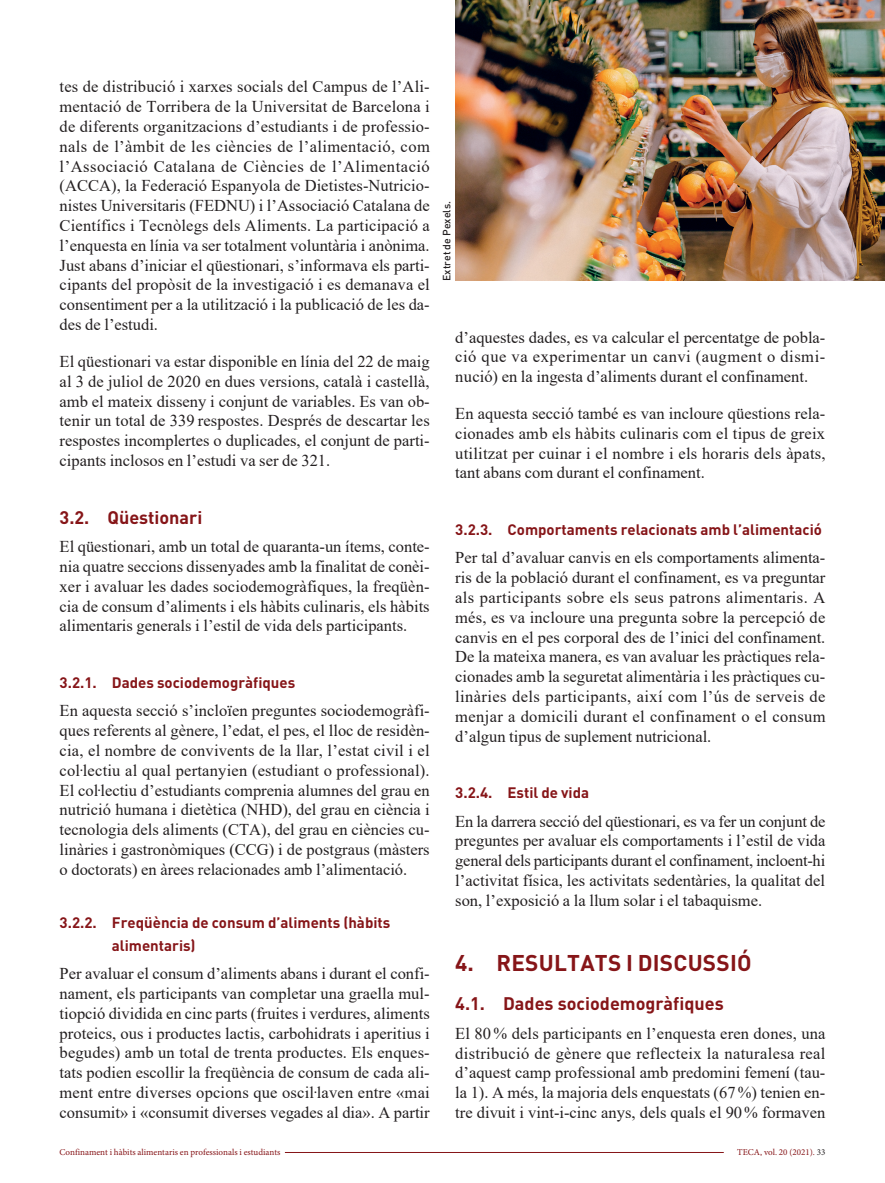
<style>
.page{position:relative;width:885px;height:1183px;background:#fff}
.page>*{position:absolute;margin:0;border:0;box-sizing:border-box;transform-origin:0 0}
.L1{font:700 22.5px "DIN Pro";letter-spacing:.01em;color:#861518}
.L2-0{font:700 18px "DIN Pro";color:#861518}
.L2{font:700 18px "DIN Pro";color:#861518}
.Z{font:16.5px/19.8px "Times New Roman";color:#231f20;text-align:justify}
.L3{font:700 15px/22.5px "DIN Pro";color:#861518}
.copy-im{font:500 10.5px "DIN Pro";color:#231f20}
.t1{font:9px "Minion Pro";color:#861518}
.s1{color:#231f20}
</style>
<div class="page">
<img style="left:455px;top:0;width:429px;height:281px">
<hr style="left:285px;top:1151px;width:438px;height:1px;background:#861518">
<p class="Z" style="left:60px;top:76px;width:372px">tes de distribució i xarxes socials del Campus de l’Ali&shy;mentació de Torribera de la Universitat de Barcelona i de diferents organitzacions d’estudiants i de professio&shy;nals de l’àmbit de les ciències de l’alimentació, com l’Associació Catalana de Ciències de l’Alimentació (ACCA), la Federació Espanyola de Dietistes-Nutricio&shy;nistes Universitaris (FEDNU) i l’Associació Catalana de Científics i Tecnòlegs dels Aliments. La participació a l’enquesta en línia va ser totalment voluntària i anònima.<br>Just abans d’iniciar el qüestionari, s’informava els parti&shy;cipants del propòsit de la investigació i es demanava el consentiment per a la utilització i la publicació de les da&shy;des de l’estudi.</p>
<p class="Z" style="left:60px;top:351px;width:371px">El qüestionari va estar disponible en línia del 22 de maig al 3 de juliol de 2020 en dues versions, català i castellà, amb el mateix disseny i conjunt de variables. Es van ob&shy;tenir un total de 339 respostes. Després de descartar les respostes incomplertes o duplicades, el conjunt de parti&shy;cipants inclosos en l’estudi va ser de 321.</p>
<p class="L2" style="left:60px;top:505px;width:144px">3.2. Qüestionari</p>
<p class="Z" style="left:60px;top:536px;width:371px">El qüestionari, amb un total de quaranta-un ítems, conte&shy;nia quatre seccions dissenyades amb la finalitat de conèi&shy;xer i avaluar les dades sociodemogràfiques, la freqüèn&shy;cia de consum d’aliments i els hàbits culinaris, els hàbits alimentaris generals i l’estil de vida dels participants.</p>
<p class="L3" style="left:60px;top:670px;width:237px">3.2.1. Dades sociodemogràfiques</p>
<p class="Z" style="left:60px;top:700px;width:371px">En aquesta secció s’incloïen preguntes sociodemogràfi&shy;ques referents al gènere, l’edat, el pes, el lloc de residèn&shy;cia, el nombre de convivents de la llar, l’estat civil i el col·lectiu al qual pertanyien (estudiant o professional).<br>El col·lectiu d’estudiants comprenia alumnes del grau en nutrició humana i dietètica (NHD), del grau en ciència i tecnologia dels aliments (CTA), del grau en ciències cu&shy;linàries i gastronòmiques (CCG) i de postgraus (màsters o doctorats) en àrees relacionades amb l’alimentació.</p>
<p class="L3" style="left:112px;top:910px;width:280px;text-indent:-52px">3.2.2. Freqüència de consum d’aliments (hàbits alimentaris)</p>
<p class="Z" style="left:60px;top:963px;width:372px">Per avaluar el consum d’aliments abans i durant el confi&shy;nament, els participants van completar una graella mul&shy;tiopció dividida en cinc parts (fruites i verdures, aliments proteics, ous i productes lactis, carbohidrats i aperitius i begudes) amb un total de trenta productes. Els enques&shy;tats podien escollir la freqüència de consum de cada ali&shy;ment entre diverses opcions que oscil·laven entre «mai consumit» i «consumit diverses vegades al dia». A partir</p>
<p class="copy-im" style="left:439px;top:281px;width:81px;rotate:-90deg">Extret de Pexels.</p>
<p class="Z" style="left:455px;top:326px;width:371px">d’aquestes dades, es va calcular el percentatge de pobla&shy;ció que va experimentar un canvi (augment o dismi&shy;nució) en la ingesta d’aliments durant el confinament.</p>
<p class="Z" style="left:455px;top:403px;width:372px">En aquesta secció també es van incloure qüestions rela&shy;cionades amb els hàbits culinaris com el tipus de greix utilitzat per cuinar i el nombre i els horaris dels àpats, tant abans com durant el confinament.</p>
<p class="L3" style="left:455px;top:517px;width:368px">3.2.3. Comportaments relacionats amb l’alimentació</p>
<p class="Z" style="left:455px;top:547px;width:372px">Per tal d’avaluar canvis en els comportaments alimenta&shy;ris de la població durant el confinament, es va preguntar als participants sobre els seus patrons alimentaris. A més, es va incloure una pregunta sobre la percepció de canvis en el pes corporal des de l’inici del confinament.<br>De la mateixa manera, es van avaluar les pràctiques rela&shy;cionades amb la seguretat alimentària i les pràctiques cu&shy;linàries dels participants, així com l’ús de serveis de menjar a domicili durant el confinament o el consum d’algun tipus de suplement nutricional.</p>
<p class="L3" style="left:455px;top:780px;width:135px">3.2.4. Estil de vida</p>
<p class="Z" style="left:455px;top:810px;width:371px">En la darrera secció del qüestionari, es va fer un conjunt de preguntes per avaluar els comportaments i l’estil de vida general dels participants durant el confinament, incloent-hi l’activitat física, les activitats sedentàries, la qualitat del son, l’exposició a la llum solar i el tabaquisme.</p>
<p class="L1" style="left:455px;top:947px;width:298px">4. RESULTATS I DISCUSSIÓ</p>
<p class="L2-0" style="left:455px;top:991px;width:270px">4.1. Dades sociodemogràfiques</p>
<p class="Z" style="left:455px;top:1022px;width:372px">El 80 % dels participants en l’enquesta eren dones, una distribució de gènere que reflecteix la naturalesa real d’aquest camp professional amb predomini femení (tau&shy;la 1). A més, la majoria dels enquestats (67%) tenien en&shy;tre divuit i vint-i-cinc anys, dels quals el 90% formaven</p>
<p class="t1" style="left:60px;top:1145px;width:222px">Confinament i hàbits alimentaris en professionals i estudiants</p>
<p class="t1" style="left:737px;top:1145px;width:90px">TECA, vol. 20 (2021). <span class="s1">33</span></p>
</div>
